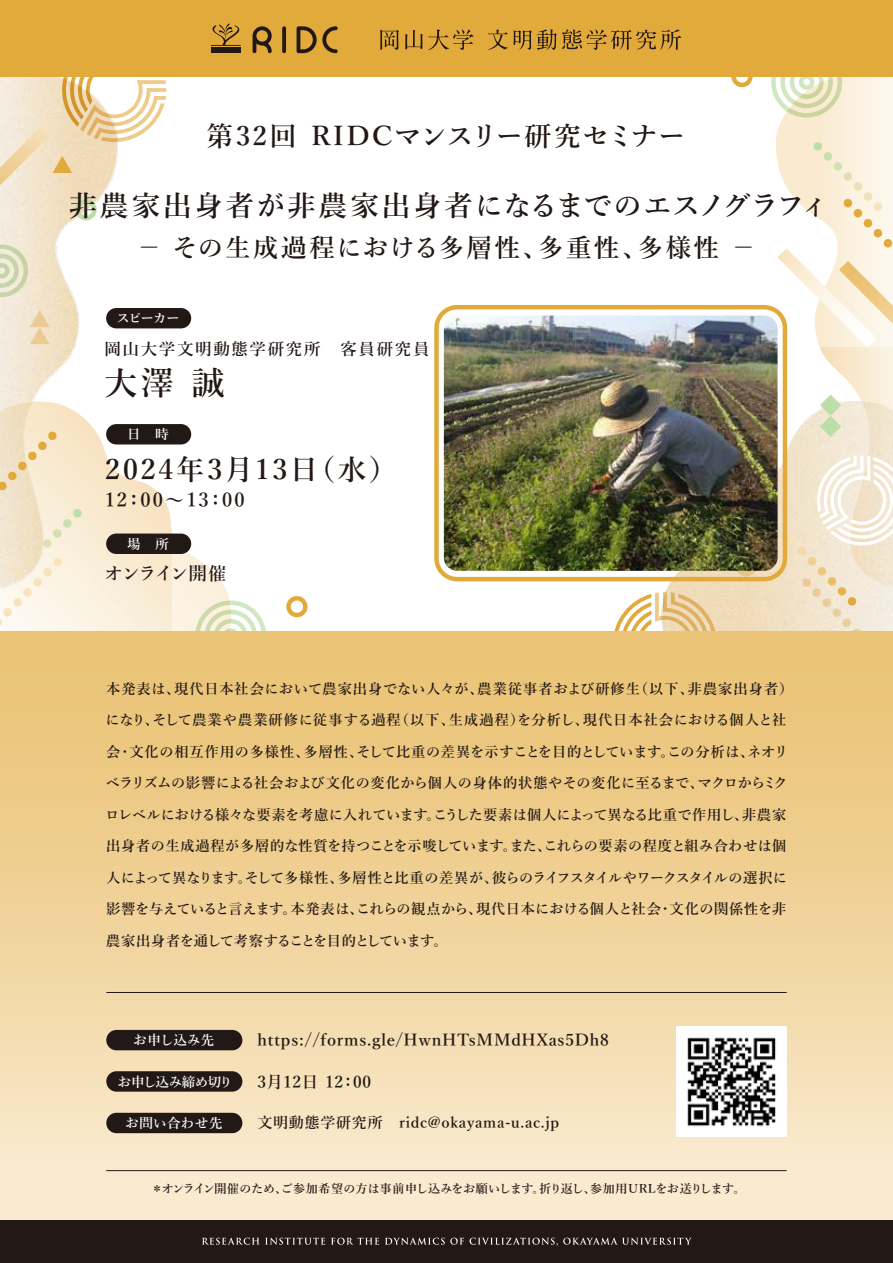
<style>
.page{position:relative;width:893px;height:1263px;background:#fff}
.page>*{position:absolute;margin:0;border:0;box-sizing:border-box;transform-origin:0 0}
.t1{font:600 33px "Yu Mincho";color:#221815}
.t2{font:600 28.5px "Yu Mincho";letter-spacing:.065em;color:#221815}
.t3{font:600 28.5px "Yu Mincho";letter-spacing:.085em;color:#221815}
.t4{font:600 27px "Yu Mincho";letter-spacing:.065em;color:#221815}
.t5{font:600 25.5px "Yu Mincho";letter-spacing:.1em;color:#221815}
.t6{font:600 19.5px "Yu Mincho";letter-spacing:.1em;color:#221815}
.t7{font:600 18px "Yu Mincho";letter-spacing:-.06em;color:#221815}
.t8{font:600 16.5px "Yu Mincho";letter-spacing:.05em;color:#221815}
.t9{font:600 16.5px "Yu Mincho";letter-spacing:.1em;color:#221815}
.t10{font:600 15px "Yu Mincho";letter-spacing:.05em;color:#221815}
.t11{font:600 14.25px "Yu Mincho";letter-spacing:-.01em;color:#221815}
.t12{font:600 14.25px "Yu Mincho";letter-spacing:.01em;color:#221815}
.t13{font:600 14.25px "Yu Mincho";letter-spacing:-.055em;color:#221815}
.t14{font:600 14.25px "Yu Mincho";letter-spacing:.04em;color:#221815}
.t15{font:600 14.25px "Yu Mincho";letter-spacing:.06em;color:#221815}
.t16{font:600 14.25px "Yu Mincho";letter-spacing:.07em;color:#221815}
.t17{font:600 14.25px "Yu Mincho";letter-spacing:-.03em;color:#221815}
.t18{font:600 13.5px "Yu Mincho";letter-spacing:-.025em;color:#fff}
.t19{font:600 13.5px "Yu Mincho";letter-spacing:.035em;color:#fff}
.t20{font:600 12px "Yu Mincho";letter-spacing:-.015em;color:#221815}
</style>
<div class="page">
<svg style="left:776px;top:77px;width:117px;height:80px;background:#fbf1df"></svg>
<img style="left:607px;top:360px;width:286px;height:271px">
<svg style="left:171px;top:424px;width:59px;height:207px"></svg>
<img style="left:0;top:88px;width:171px;height:543px">
<svg style="left:0;top:509px;width:82px;height:118px;background:#f7edda"></svg>
<svg style="left:0;top:244px;width:28px;height:53px"></svg>
<svg style="left:771px;top:77px;width:71px;height:41px"></svg>
<svg style="left:195px;top:600px;width:71px;height:31px"></svg>
<svg style="left:286px;top:596px;width:22px;height:21px"></svg>
<svg style="left:731px;top:77px;width:22px;height:10px"></svg>
<svg style="left:30px;top:310px;width:20px;height:34px"></svg>
<svg style="left:820px;top:395px;width:21px;height:42px"></svg>
<svg style="left:787px;top:455px;width:106px;height:176px;background:#f3e7d3"></svg>
<svg style="left:777px;top:142px;width:116px;height:218px"></svg>
<svg style="left:0;top:431px;width:57px;height:60px;background:#f2dfbd"></svg>
<svg style="left:613px;top:592px;width:104px;height:39px"></svg>
<svg style="left:0;top:77px;width:166px;height:146px"></svg>
<div style="left:0;top:631px;width:893px;height:589px;background:linear-gradient(to bottom,#e9bf6c,#faebd3)"></div>
<div style="left:0;top:0;width:893px;height:77px;background:#e2aa3b"></div>
<svg style="left:434px;top:305px;width:353px;height:276px"></svg>
<div style="left:0;top:1220px;width:893px;height:43px;background:#221815"></div>
<svg style="left:202px;top:1237px;width:57px;height:8px"></svg>
<svg style="left:265px;top:1237px;width:60px;height:8px"></svg>
<svg style="left:331px;top:1238px;width:48px;height:7px"></svg>
<svg style="left:385px;top:1237px;width:79px;height:8px"></svg>
<svg style="left:470px;top:1237px;width:222px;height:9px"></svg>
<svg style="left:380px;top:30px;width:19px;height:20px"></svg>
<svg style="left:405px;top:29px;width:68px;height:21px"></svg>
<svg style="left:488px;top:30px;width:20px;height:20px"></svg>
<svg style="left:514px;top:29px;width:167px;height:21px"></svg>
<hr style="left:211px;top:50px;width:30px;height:3px;background:#221815">
<hr style="left:211px;top:47px;width:30px;height:2px;background:#221815">
<svg style="left:211px;top:23px;width:30px;height:23px"></svg>
<svg style="left:282px;top:26px;width:4px;height:27px"></svg>
<svg style="left:297px;top:26px;width:41px;height:27px"></svg>
<svg style="left:253px;top:26px;width:19px;height:27px"></svg>
<hr style="left:106px;top:992px;width:681px;height:1px;background:#221815">
<hr style="left:106px;top:1170px;width:681px;height:1px;background:#221815">
<div style="left:106px;top:424px;width:85px;height:20px;background:#221815;border-radius:10px"></div>
<div style="left:106px;top:308px;width:85px;height:20px;background:#221815;border-radius:10px"></div>
<div style="left:106px;top:533px;width:85px;height:21px;background:#221815;border-radius:10px"></div>
<div style="left:106px;top:1030px;width:136px;height:20px;background:#221815;border-radius:10px"></div>
<div style="left:106px;top:1113px;width:136px;height:20px;background:#221815;border-radius:10px"></div>
<div style="left:106px;top:1071px;width:136px;height:21px;background:#221815;border-radius:10px"></div>
<img style="left:444px;top:315px;width:334px;height:256px">
<img style="left:676px;top:1026px;width:111px;height:111px">
<h3 class="t4" style="left:206px;top:121px;width:480px">第32回 RIDCマンスリー研究セミナー</h3>
<h2 class="t2" style="left:69px;top:189px;width:762px">非農家出身者が非農家出身者になるまでのエスノグラフィ</h2>
<h3 class="t5" style="left:137px;top:234px;width:621px">－ その生成過程における多層性、多重性、多様性 －</h3>
<p class="t18" style="left:116px;top:311px;width:65px">スピーカー</p>
<p class="t9" style="left:104px;top:340px;width:327px">岡山大学文明動態学研究所　客員研究員</p>
<h1 class="t1" style="left:104px;top:365px;width:121px">大澤 誠</h1>
<p class="t18" style="left:127px;top:427px;width:43px">日　時</p>
<h2 class="t3" style="left:105px;top:454px;width:294px">2024年3月13日（水）</h2>
<h3 class="t6" style="left:105px;top:489px;width:141px">12：00～13：00</h3>
<p class="t18" style="left:127px;top:536px;width:43px">場　所</p>
<p class="t7" style="left:105px;top:563px;width:123px">オンライン開催</p>
<p class="t16" style="left:106px;top:680px;width:689px">本発表は、現代日本社会において農家出身でない人々が、農業従事者および研修生（以下、非農家出身者）</p>
<p class="t15" style="left:106px;top:712px;width:682px">になり、そして農業や農業研修に従事する過程（以下、生成過程）を分析し、現代日本社会における個人と社</p>
<p class="t14" style="left:106px;top:743px;width:684px">会・文化の相互作用の多様性、多層性、そして比重の差異を示すことを目的としています。この分析は、ネオリ</p>
<p class="t12" style="left:106px;top:775px;width:683px">ベラリズムの影響による社会および文化の変化から個人の身体的状態やその変化に至るまで、マクロからミク</p>
<p class="t11" style="left:105px;top:806px;width:683px">ロレベルにおける様々な要素を考慮に入れています。こうした要素は個人によって異なる比重で作用し、非農家</p>
<p class="t12" style="left:106px;top:838px;width:682px">出身者の生成過程が多層的な性質を持つことを示唆しています。また、これらの要素の程度と組み合わせは個</p>
<p class="t13" style="left:106px;top:869px;width:682px">人によって異なります。そして多様性、多層性と比重の差異が、彼らのライフスタイルやワークスタイルの選択に</p>
<p class="t11" style="left:106px;top:901px;width:682px">影響を与えていると言えます。本発表は、これらの観点から、現代日本における個人と社会・文化の関係性を非</p>
<p class="t17" style="left:106px;top:932px;width:343px">農家出身者を通して考察することを目的としています。</p>
<p class="t18" style="left:133px;top:1033px;width:83px">お申し込み先</p>
<p class="t8" style="left:257px;top:1031px;width:353px">https://forms.gle/HwnHTsMMdHXas5Dh8</p>
<p class="t18" style="left:117px;top:1074px;width:117px">お申し込み締め切り</p>
<p class="t8" style="left:257px;top:1072px;width:115px">3月12日 12：00</p>
<p class="t19" style="left:125px;top:1115px;width:99px">お問い合わせ先</p>
<p class="t10" style="left:257px;top:1114px;width:303px">文明動態学研究所　ridc@okayama-u.ac.jp</p>
<p class="t20" style="left:151px;top:1182px;width:596px">＊オンライン開催のため、ご参加希望の方は事前申し込みをお願いします。折り返し、参加用URLをお送りします。</p>
</div>
